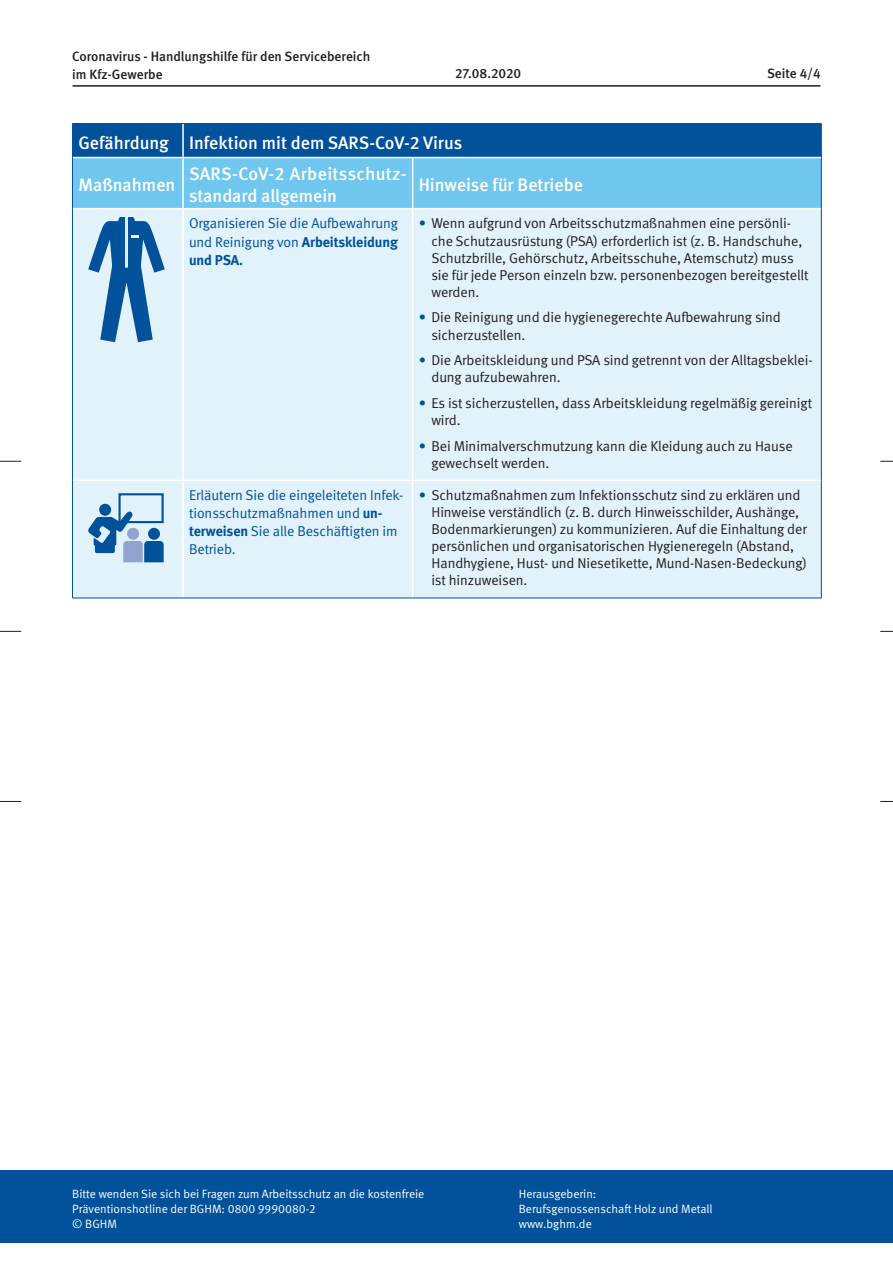
<style>
.page{position:relative;width:893px;height:1263px;background:#fff}
.page>*{position:absolute;margin:0;border:0;box-sizing:border-box;transform-origin:0 0}
.t1{font:500 18px/21.6px "DGUV Meta";color:#fff}
.t2{font:14.25px/17.1px "DGUV Meta";letter-spacing:-.005em;color:#231f20}
.t3{font:14.25px/18px "DGUV Meta";letter-spacing:-.005em;color:#01519b;text-align:justify}
.t4{font:500 13.5px/18px "DGUV Meta";color:#231f20}
.t5{font:12px/15px "DGUV Meta";color:#fff}
.s1{font-weight:700}
.s2{color:#01519b}
</style>
<div class="page">
<div style="left:0;top:1170px;width:893px;height:73px;background:#01519b"></div>
<svg style="left:0;top:461px;width:21px;height:1px"></svg>
<svg style="left:0;top:631px;width:21px;height:1px"></svg>
<svg style="left:0;top:801px;width:21px;height:1px"></svg>
<svg style="left:881px;top:461px;width:12px;height:1px"></svg>
<svg style="left:881px;top:631px;width:12px;height:1px"></svg>
<svg style="left:881px;top:801px;width:12px;height:1px"></svg>
<hr style="left:73px;top:85px;width:747px;height:2px;background:#231f20">
<svg style="left:73px;top:124px;width:748px;height:84px;background:#4498cd"></svg>
<div style="left:73px;top:209px;width:748px;height:389px;background:#e1f2fb"></div>
<hr style="left:182px;top:124px;width:2px;height:33px;background:#fff">
<hr style="left:73px;top:157px;width:110px;height:1px;background:#fff">
<hr style="left:183px;top:157px;width:230px;height:1px;background:#fff">
<hr style="left:182px;top:158px;width:2px;height:50px;background:#fff">
<hr style="left:413px;top:157px;width:408px;height:1px;background:#fff">
<hr style="left:412px;top:158px;width:1px;height:50px;background:#fff">
<hr style="left:182px;top:209px;width:2px;height:271px;background:#fff">
<hr style="left:412px;top:209px;width:1px;height:271px;background:#fff">
<hr style="left:73px;top:480px;width:110px;height:1px;background:#fff">
<hr style="left:183px;top:480px;width:230px;height:1px;background:#fff">
<hr style="left:182px;top:481px;width:2px;height:117px;background:#fff">
<hr style="left:413px;top:480px;width:408px;height:1px;background:#fff">
<hr style="left:412px;top:481px;width:1px;height:117px;background:#fff">
<hr style="left:72px;top:209px;width:1px;height:271px;background:#01519b">
<hr style="left:821px;top:209px;width:1px;height:271px;background:#01519b">
<hr style="left:72px;top:480px;width:1px;height:118px;background:#01519b">
<hr style="left:821px;top:480px;width:1px;height:118px;background:#01519b">
<hr style="left:72px;top:123px;width:111px;height:1px;background:#01519b">
<hr style="left:72px;top:124px;width:1px;height:34px;background:#01519b">
<hr style="left:183px;top:123px;width:230px;height:1px;background:#01519b">
<hr style="left:413px;top:123px;width:408px;height:1px;background:#01519b">
<hr style="left:821px;top:124px;width:1px;height:34px;background:#01519b">
<hr style="left:72px;top:158px;width:1px;height:51px;background:#01519b">
<hr style="left:821px;top:158px;width:1px;height:51px;background:#01519b">
<hr style="left:72px;top:598px;width:111px;height:1px;background:#01519b">
<hr style="left:183px;top:598px;width:230px;height:1px;background:#01519b">
<hr style="left:413px;top:598px;width:408px;height:1px;background:#01519b">
<svg style="left:88px;top:218px;width:77px;height:124px;background:#71a1cb"></svg>
<div style="left:118px;top:493px;width:46px;height:30px;border:2px solid #01519b"></div>
<div style="left:99px;top:504px;width:12px;height:12px;background:#01519b;border-radius:50%"></div>
<svg style="left:88px;top:511px;width:76px;height:51px;background:#7da7ce"></svg>
<p class="t4" style="left:72px;top:47px;width:300px">Coronavirus - Handlungshilfe für den Servicebereich im Kfz-Gewerbe</p>
<p class="t4" style="left:455px;top:65px;width:68px">27.08.2020</p>
<p class="t4" style="left:767px;top:65px;width:55px">Seite 4/4</p>
<p class="t1" style="left:78px;top:132px;width:385px">Gefährdung Infektion mit dem SARS-CoV-2 Virus</p>
<p class="t1" style="left:78px;top:175px;width:98px">Maßnahmen</p>
<p class="t1" style="left:189px;top:164px;width:219px">SARS-CoV-2 Arbeitsschutz&shy;standard allgemein</p>
<p class="t1" style="left:419px;top:175px;width:166px">Hinweise für Betriebe</p>
<p class="t3" style="left:189px;top:215px;width:210px">Organisieren Sie die Aufbewahrung und Reinigung von <span class="s1">Arbeitskleidung und PSA.</span></p>
<p class="t2" style="left:431px;top:215px;width:379px;text-indent:-13px"><span class="s2">•</span> Wenn aufgrund von Arbeitsschutzmaßnahmen eine persönli&shy;che Schutzausrüstung (PSA) erforderlich ist (z. B. Handschuhe, Schutzbrille, Gehörschutz, Arbeitsschuhe, Atemschutz) muss sie für jede Person einzeln bzw. personenbezogen bereitgestellt werden.</p>
<p class="t2" style="left:431px;top:309px;width:351px;text-indent:-13px"><span class="s2">•</span> Die Reinigung und die hygienegerechte Aufbewahrung sind sicherzustellen.</p>
<p class="t2" style="left:431px;top:352px;width:383px;text-indent:-13px"><span class="s2">•</span> Die Arbeitskleidung und PSA sind getrennt von der Alltagsbeklei&shy;dung aufzubewahren.</p>
<p class="t2" style="left:431px;top:395px;width:382px;text-indent:-13px"><span class="s2">•</span> Es ist sicherzustellen, dass Arbeitskleidung regelmäßig gereinigt wird.</p>
<p class="t2" style="left:431px;top:437px;width:363px;text-indent:-13px"><span class="s2">•</span> Bei Minimalverschmutzung kann die Kleidung auch zu Hause gewechselt werden.</p>
<p class="t3" style="left:189px;top:486px;width:216px;text-align:left">Erläutern Sie die eingeleiteten Infek&shy;tionsschutzmaßnahmen und <span class="s1">un&shy;terweisen</span> Sie alle Beschäftigten im<br>Betrieb.</p>
<p class="t2" style="left:431px;top:487px;width:377px;text-indent:-13px"><span class="s2">•</span> Schutzmaßnahmen zum Infektionsschutz sind zu erklären und Hinweise verständlich (z. B. durch Hinweisschilder, Aushänge, Bodenmarkierungen) zu kommunizieren. Auf die Einhaltung der persönlichen und organisatorischen Hygieneregeln (Abstand, Handhygiene, Hust- und Niesetikette, Mund-Nasen-Bedeckung) ist hinzuweisen.</p>
<p class="t5" style="left:72px;top:1186px;width:354px">Bitte wenden Sie sich bei Fragen zum Arbeitsschutz an die kostenfreie<br>Präventionshotline der BGHM: 0800 9990080-2<br>© BGHM</p>
<p class="t5" style="left:519px;top:1186px;width:195px">Herausgeberin:<br>Berufsgenossenschaft Holz und Metall www.bghm.de</p>
</div>
